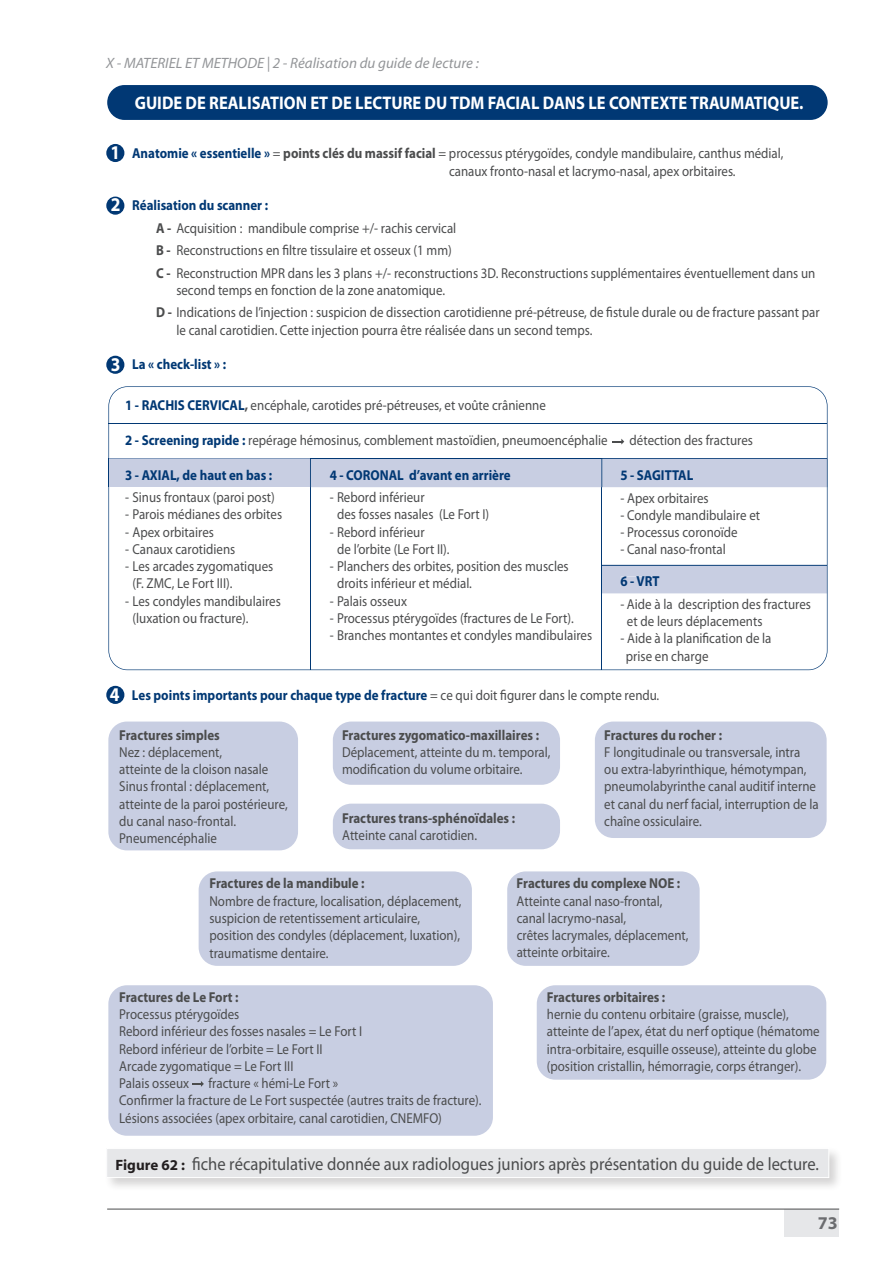
<style>
.page{position:relative;width:893px;height:1263px;background:#fff}
.page>*{position:absolute;margin:0;border:0;box-sizing:border-box;transform-origin:0 0}
.t1{font:700 19.5px "Myriad Pro";color:#fff;scale:.9 1}
.t2{font:700 18.3px "Myriad Pro";color:#fff;scale:.9 1}
.t3{font:18px "Myriad";color:#4b4c4d;scale:.92 1}
.t4{font:700 18px "Myriad";color:#6c6d70}
.t5{font:italic 15px "Myriad";color:#939598}
.t6{font:14.4px/17.2px "Myriad Pro";color:#4b4c4d;scale:.9 1}
.t7{font:700 14.4px "Myriad Pro";color:#4b4c4d;scale:.9 1}
.t8{font:700 14.4px "Myriad Pro";color:#013874;scale:.9 1}
.s1{font-weight:700;color:#013874}
.s2{font-weight:700}
.s3{font-weight:400;color:#4b4c4d}
.s4{font-weight:700;font-size:15px;color:#231f20}
</style>
<div class="page">
<div style="left:784px;top:1209px;width:55px;height:27px;background:#e6e7e9"></div>
<hr style="left:107px;top:1209px;width:732px;height:1px;background:#4b4c4d">
<div style="left:108px;top:721px;width:190px;height:129px;background:#c8cee2;border-radius:19px"></div>
<div style="left:199px;top:871px;width:273px;height:95px;background:#c8cee2;border-radius:19px"></div>
<div style="left:507px;top:871px;width:193px;height:95px;background:#c8cee2;border-radius:19px"></div>
<div style="left:537px;top:985px;width:289px;height:95px;background:#c8cee2;border-radius:19px"></div>
<div style="left:108px;top:985px;width:385px;height:151px;background:#c8cee2;border-radius:19px"></div>
<div style="left:333px;top:721px;width:227px;height:64px;background:#c8cee2;border-radius:19px"></div>
<div style="left:333px;top:804px;width:227px;height:45px;background:#c8cee2;border-radius:19px"></div>
<div style="left:107px;top:85px;width:721px;height:35px;background:#013874;border-radius:17px"></div>
<svg style="left:108px;top:386px;width:719px;height:284px"></svg>
<hr style="left:109px;top:423px;width:718px;height:1px;background:#013874">
<hr style="left:602px;top:458px;width:1px;height:212px;background:#013874">
<hr style="left:310px;top:458px;width:1px;height:212px;background:#013874">
<svg style="left:612px;top:439px;width:12px;height:6px"></svg>
<div style="left:106px;top:144px;width:18px;height:18px;background:#013874;border-radius:50%"></div>
<div style="left:106px;top:197px;width:18px;height:18px;background:#013874;border-radius:50%"></div>
<div style="left:106px;top:356px;width:18px;height:18px;background:#013874;border-radius:50%"></div>
<div style="left:106px;top:686px;width:18px;height:18px;background:#013874;border-radius:50%"></div>
<div style="left:109px;top:458px;width:719px;height:29px;background:#c8cee2"></div>
<div style="left:602px;top:565px;width:226px;height:28px;background:#c8cee2"></div>
<div style="left:595px;top:721px;width:232px;height:117px;background:#c8cee2;border-radius:19px"></div>
<svg style="left:192px;top:1081px;width:12px;height:6px"></svg>
<div style="left:104px;top:1146px;width:750px;height:52px;background:#231f20;opacity:.2"></div>
<div style="left:107px;top:1148px;width:722px;height:29px;background:#e6e7e9"></div>
<div style="left:106px;top:1148px;width:723px;height:30px;border:1px solid #fff"></div>
<p class="t5" style="left:106px;top:56px;width:374px">X - MATERIEL ET METHODE | 2 - Réalisation du guide de lecture :</p>
<p class="t2" style="left:135px;top:91px;width:744px">GUIDE DE REALISATION ET DE LECTURE DU TDM FACIAL DANS LE CONTEXTE TRAUMATIQUE.</p>
<h1 class="t1" style="left:110px;top:140px;width:12px">1</h1>
<h1 class="t1" style="left:111px;top:192px;width:12px">2</h1>
<h1 class="t1" style="left:111px;top:351px;width:12px">3</h1>
<p class="t6" style="left:449px;top:145px;width:373px;text-indent:-317px"><span class="s1">Anatomie « essentielle »</span> = <span class="s2">points clés du massif facial</span> = processus ptérygoïdes, condyle mandibulaire, canthus médial, canaux fronto-nasal et lacrymo-nasal, apex orbitaires.</p>
<p class="t6" style="left:156px;top:194px;width:734px;line-height:22.5px;text-indent:-24px"><span class="s1">Réalisation du scanner :<br></span><span class="s2">A -</span> Acquisition : mandibule comprise +/- rachis cervical<br><span class="s2">B -</span> Reconstructions en filtre tissulaire et osseux (1 mm)<br><span class="s2">C -</span> Reconstruction MPR dans les 3 plans +/- reconstructions 3D. Reconstructions supplémentaires éventuellement dans un</p>
<p class="t6" style="left:156px;top:279px;width:739px;line-height:22.5px;text-indent:20px">second temps en fonction de la zone anatomique.<br><span class="s2">D -</span> Indications de l’injection : suspicion de dissection carotidienne pré-pétreuse, de fistule durale ou de fracture passant par</p>
<p class="t6" style="left:176px;top:321px;width:464px">le canal carotidien. Cette injection pourra être réalisée dans un second temps.</p>
<p class="t8" style="left:132px;top:355px;width:106px">La « check-list » :</p>
<p class="t6" style="left:125px;top:397px;width:469px"><span class="s1">1 - RACHIS CERVICAL</span><span class="s2">,</span> encéphale, carotides pré-pétreuses, et voûte crânienne</p>
<p class="t6" style="left:125px;top:431px;width:538px"><span class="s1">2 - Screening rapide :</span> repérage hémosinus, comblement mastoïdien, pneumoencéphalie</p>
<p class="t6" style="left:630px;top:431px;width:139px">détection des fractures</p>
<p class="t8" style="left:125px;top:465px;width:165px">3 - AXIAL, de haut en bas :</p>
<p class="t6" style="left:125px;top:488px;width:168px">- Sinus frontaux (paroi post)</p>
<p class="t6" style="left:125px;top:506px;width:176px">- Parois médianes des orbites</p>
<p class="t6" style="left:125px;top:523px;width:100px">- Apex orbitaires</p>
<p class="t6" style="left:125px;top:540px;width:124px">- Canaux carotidiens</p>
<p class="t6" style="left:132px;top:557px;width:158px;text-indent:-7px">- Les arcades zygomatiques (F. ZMC, Le Fort III).</p>
<p class="t6" style="left:132px;top:592px;width:166px;text-indent:-7px">- Les condyles mandibulaires (luxation ou fracture).</p>
<p class="t8" style="left:330px;top:465px;width:203px">4 - CORONAL d’avant en arrière</p>
<p class="t8" style="left:620px;top:466px;width:83px">5 - SAGITTAL</p>
<p class="t6" style="left:337px;top:488px;width:171px;text-indent:-7px">- Rebord inférieur<br>des fosses nasales (Le Fort I)</p>
<p class="t6" style="left:337px;top:523px;width:127px;text-indent:-7px">- Rebord inférieur<br>de l’orbite (Le Fort II).</p>
<p class="t6" style="left:337px;top:557px;width:259px;text-indent:-7px">- Planchers des orbites, position des muscles droits inférieur et médial.</p>
<p class="t6" style="left:330px;top:592px;width:87px">- Palais osseux</p>
<p class="t6" style="left:330px;top:609px;width:273px">- Processus ptérygoïdes (fractures de Le Fort).</p>
<p class="t6" style="left:330px;top:626px;width:293px">- Branches montantes et condyles mandibulaires</p>
<p class="t6" style="left:620px;top:489px;width:99px">- Apex orbitaires</p>
<p class="t6" style="left:620px;top:506px;width:157px">- Condyle mandibulaire et</p>
<p class="t6" style="left:620px;top:523px;width:132px">- Processus coronoïde</p>
<p class="t6" style="left:620px;top:541px;width:119px">- Canal naso-frontal</p>
<p class="t8" style="left:620px;top:572px;width:45px">6 - VRT</p>
<p class="t6" style="left:627px;top:595px;width:206px;text-indent:-7px">- Aide à la description des fractures et de leurs déplacements</p>
<p class="t6" style="left:626px;top:630px;width:163px;text-indent:-5px">- Aide à la planification de la prise en charge</p>
<h1 class="t1" style="left:110px;top:682px;width:12px">4</h1>
<p class="t8" style="left:132px;top:686px;width:587px">Les points importants pour chaque type de fracture <span class="s3">= ce qui doit figurer dans le compte rendu.</span></p>
<p class="t7" style="left:119px;top:725px;width:113px">Fractures simples</p>
<p class="t6" style="left:119px;top:743px;width:189px">Nez : déplacement,<br>atteinte de la cloison nasale<br>Sinus frontal : déplacement, atteinte de la paroi postérieure, du canal naso-frontal.<br>Pneumencéphalie</p>
<p class="t7" style="left:342px;top:726px;width:220px">Fractures zygomatico-maxillaires :</p>
<p class="t6" style="left:342px;top:743px;width:233px">Déplacement, atteinte du m. temporal, modification du volume orbitaire.</p>
<p class="t7" style="left:342px;top:809px;width:194px">Fractures trans-sphénoïdales :</p>
<p class="t6" style="left:342px;top:826px;width:152px">Atteinte canal carotidien.</p>
<p class="t7" style="left:604px;top:725px;width:132px">Fractures du rocher :</p>
<p class="t6" style="left:604px;top:743px;width:240px">F longitudinale ou transversale, intra<br>ou extra-labyrinthique, hémotympan, pneumolabyrinthe canal auditif interne et canal du nerf facial, interruption de la chaîne ossiculaire.</p>
<p class="t7" style="left:209px;top:874px;width:174px">Fractures de la mandibule :</p>
<p class="t6" style="left:209px;top:892px;width:282px">Nombre de fracture, localisation, déplacement, suspicion de retentissement articulaire, position des condyles (déplacement, luxation), traumatisme dentaire.</p>
<p class="t7" style="left:119px;top:987px;width:134px">Fractures de Le Fort :</p>
<p class="t6" style="left:119px;top:1005px;width:271px">Processus ptérygoïdes<br>Rebord inférieur des fosses nasales = Le Fort I<br>Rebord inférieur de l’orbite = Le Fort II<br>Arcade zygomatique = Le Fort III<br>Palais osseux</p>
<p class="t6" style="left:119px;top:1074px;width:404px;text-indent:89px">fracture « hémi-Le Fort »<br>Confirmer la fracture de Le Fort suspectée (autres traits de fracture).<br>Lésions associées (apex orbitaire, canal carotidien, CNEMFO)</p>
<p class="t7" style="left:517px;top:874px;width:183px">Fractures du complexe NOE :</p>
<p class="t6" style="left:517px;top:892px;width:193px">Atteinte canal naso-frontal, canal lacrymo-nasal,<br>crêtes lacrymales, déplacement, atteinte orbitaire.</p>
<p class="t7" style="left:547px;top:987px;width:133px">Fractures orbitaires :</p>
<p class="t6" style="left:547px;top:1005px;width:305px">hernie du contenu orbitaire (graisse, muscle), atteinte de l’apex, état du nerf optique (hématome intra-orbitaire, esquille osseuse), atteinte du globe (position cristallin, hémorragie, corps étranger).</p>
<p class="t3" style="left:116px;top:1155px;width:766px"><span class="s4">Figure 62 :</span> fiche récapitulative donnée aux radiologues juniors après présentation du guide de lecture.</p>
<p class="t4" style="left:818px;top:1213px;width:21px">73</p>
</div>
